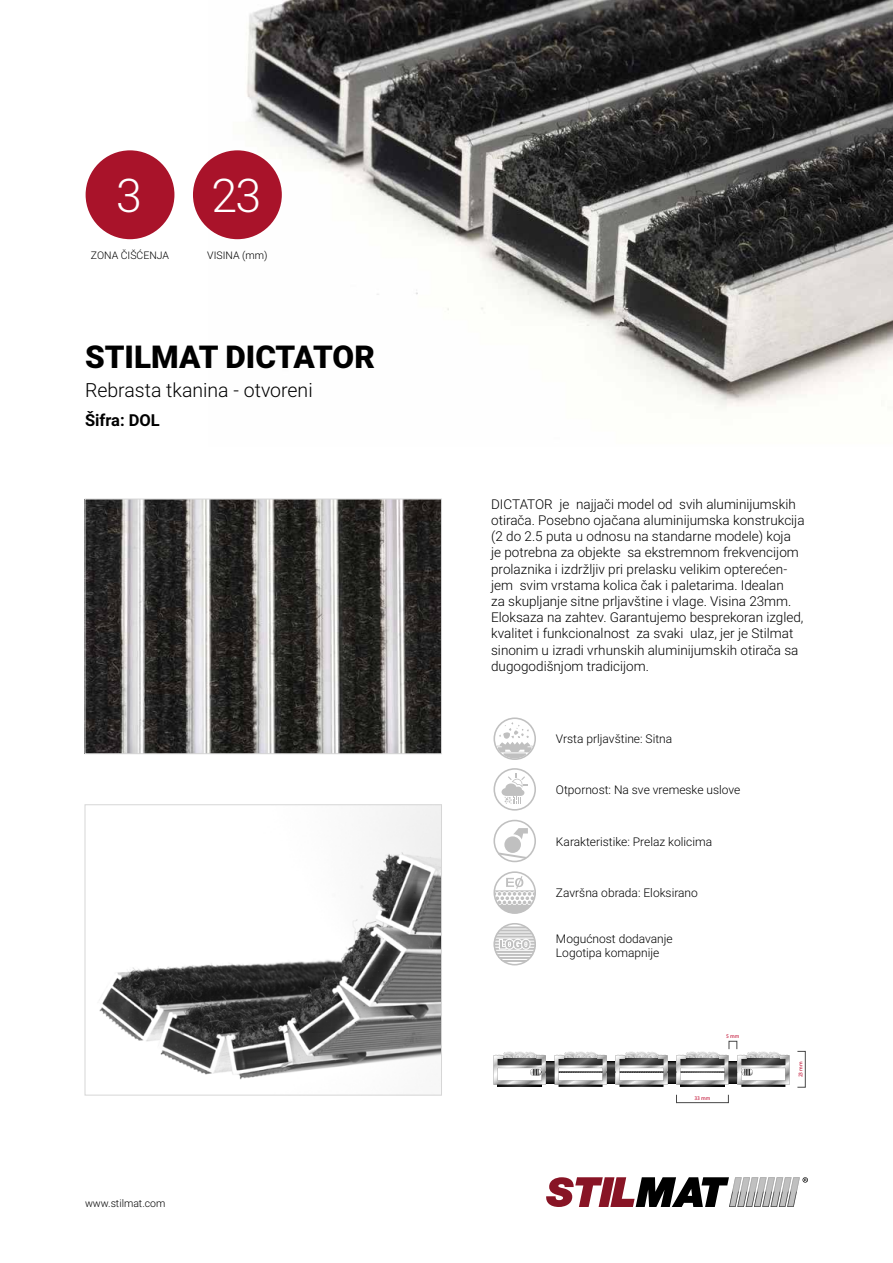
<style>
.page{position:relative;width:893px;height:1263px;background:#fff}
.page>*{position:absolute;margin:0;border:0;box-sizing:border-box;transform-origin:0 0}
.t1{font:300 46.5px "Roboto";color:#fff}
.t2{font:900 31.5px "Roboto";color:#000}
.t3{font:300 19.5px "Roboto";color:#000}
.t4{font:700 16.5px "Roboto";color:#000}
.t5{font:300 13.5px/16.2px "Roboto";color:#000}
.t6{font:300 12px/14.4px "Roboto";color:#000}
.t7{font:300 10.5px "Roboto";color:#000}
.t8{font:5.55px "Myriad Pro";color:#be0027}
</style>
<div class="page">
<svg style="left:546px;top:1177px;width:262px;height:30px"></svg>
<img style="left:208px;top:0;width:685px;height:409px">
<img style="left:87px;top:501px;width:353px;height:251px">
<div style="left:85px;top:499px;width:357px;height:255px;border:1px solid #d6d6d6"></div>
<img style="left:99px;top:806px;width:341px;height:274px">
<div style="left:85px;top:804px;width:357px;height:291px;border:1px solid #d6d6d6"></div>
<div style="left:729px;top:1041px;width:8px;height:8px;border:1px solid #484848"></div>
<div style="left:676px;top:1094px;width:53px;height:9px;border:1px solid #484848"></div>
<svg style="left:546px;top:1061px;width:8px;height:22px"></svg>
<svg style="left:498px;top:1085px;width:44px;height:2px"></svg>
<svg style="left:493px;top:1052px;width:53px;height:33px"></svg>
<svg style="left:554px;top:1052px;width:235px;height:35px"></svg>
<svg style="left:493px;top:768px;width:43px;height:43px"></svg>
<svg style="left:493px;top:717px;width:43px;height:43px"></svg>
<svg style="left:493px;top:820px;width:43px;height:42px"></svg>
<svg style="left:493px;top:871px;width:43px;height:43px"></svg>
<svg style="left:493px;top:923px;width:43px;height:42px"></svg>
<div style="left:86px;top:150px;width:88px;height:89px;background:#a9132a;border-radius:50%"></div>
<div style="left:193px;top:150px;width:89px;height:89px;background:#a9132a;border-radius:50%"></div>
<h1 class="t1" style="left:116px;top:163px;width:27px">3</h1>
<h1 class="t1" style="left:212px;top:163px;width:51px">23</h1>
<p class="t7" style="left:91px;top:248px;width:80px">ZONA ČIŠĆENJA</p>
<p class="t7" style="left:207px;top:248px;width:62px">VISINA (mm)</p>
<h2 class="t2" style="left:85px;top:334px;width:291px">STILMAT DICTATOR</h2>
<h3 class="t3" style="left:85px;top:376px;width:229px">Rebrasta tkanina - otvoreni</h3>
<p class="t4" style="left:85px;top:409px;width:76px">Šifra: DOL</p>
<p class="t7" style="left:85px;top:1196px;width:82px">www.stilmat.com</p>
<p class="t5" style="left:491px;top:495px;width:315px">DICTATOR je najjači model od svih aluminijumskih otirača. Posebno ojačana aluminijumska konstrukcija (2 do 2.5 puta u odnosu na standarne modele) koja<br>je potrebna za objekte sa ekstremnom frekvencijom prolaznika i izdržljiv pri prelasku velikim opterećen&shy;jem svim vrstama kolica čak i paletarima. Idealan<br>za skupljanje sitne prljavštine i vlage. Visina 23mm.<br>Eloksaza na zahtev. Garantujemo besprekoran izgled, kvalitet i funkcionalnost za svaki ulaz, jer je Stilmat sinonim u izradi vrhunskih aluminijumskih otirača sa dugogodišnjom tradicijom.</p>
<p class="t6" style="left:556px;top:731px;width:118px">Vrsta prljavštine: Sitna</p>
<p class="t6" style="left:556px;top:782px;width:186px">Otpornost: Na sve vremeske uslove</p>
<p class="t6" style="left:556px;top:833px;width:158px">Karakteristike: Prelaz kolicima</p>
<p class="t6" style="left:556px;top:885px;width:143px">Završna obrada: Eloksirano</p>
<p class="t6" style="left:556px;top:931px;width:118px">Mogućnost dodavanje<br>Logotipa komapnije</p>
<p class="t8" style="left:726px;top:1033px;width:15px">5 mm</p>
<p class="t8" style="left:694px;top:1094px;width:18px">33 mm</p>
<p class="t8" style="left:797px;top:1077px;width:18px;rotate:-90deg">23 mm</p>
</div>
